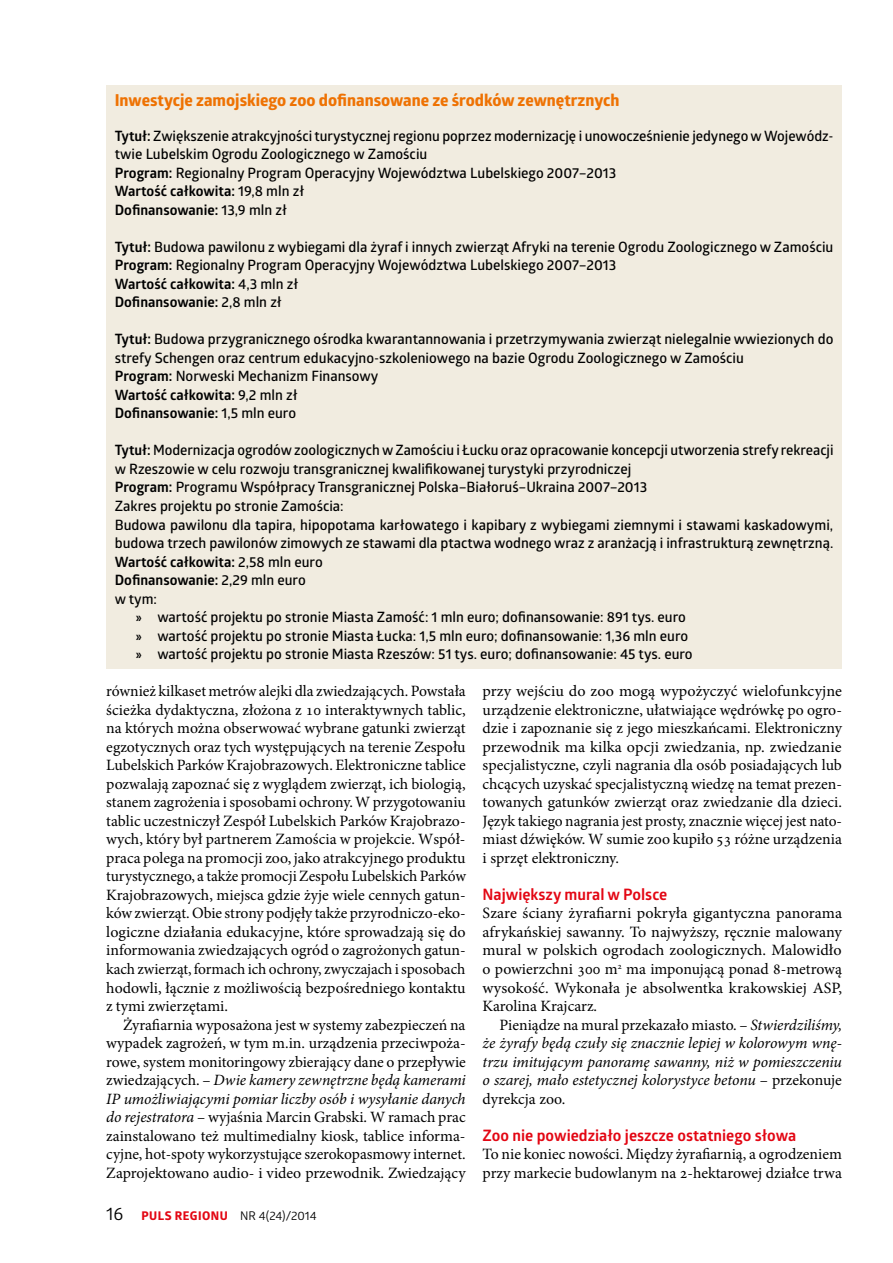
<style>
.page{position:relative;width:893px;height:1263px;background:#fff}
.page>*{position:absolute;margin:0;border:0;box-sizing:border-box;transform-origin:0 0}
.t1{font:700 16.5px "Globerx";color:#ee7203}
.t2{font:15.75px/18.5px "Minion Pro";color:#000;text-align:justify}
.t3{font:italic 15.75px/18.5px "Minion Pro";letter-spacing:-.005em;color:#000;text-align:justify}
.t4{font:700 15.75px "Glober";color:#e30613}
.t5{font:600 14.25px/18.5px "Glober";color:#000}
.t6{font:700 14.25px "Glober";color:#000}
.t7{font:12px "Glober";color:#000}
.s1{font-weight:700}
.s2{font-weight:600}
.s3{font-family:"Myriad Pro";font-weight:700;font-stretch:condensed}
.s4{font-style:italic}
.s5{font-size:18px}
.s6{font-family:"Globerx";font-weight:700;color:#e30613}
.s7{font-style:normal}
</style>
<div class="page">
<div style="left:106px;top:85px;width:736px;height:584px;background:#f1ece0"></div>
<p class="t1" style="left:115px;top:88px;width:506px">Inwestycje zamojskiego zoo dofinansowane ze środków zewnętrznych</p>
<p class="t5" style="left:115px;top:126px;width:720px"><span class="s1">Tytuł:</span> Zwiększenie atrakcyjności turystycznej regionu poprzez modernizację i unowocześnienie jedynego w Wojewódz&shy;twie Lubelskim Ogrodu Zoologicznego w Zamościu<br><span class="s1">Program:</span> Regionalny Program Operacyjny Województwa Lubelskiego 2007–2013<br><span class="s1">Wartość całkowita:</span> 19,8 mln zł<br><span class="s1">Dofinansowanie:</span> 13,9 mln zł</p>
<p class="t5" style="left:115px;top:237px;width:720px"><span class="s1">Tytuł:</span> Budowa pawilonu z wybiegami dla żyraf i innych zwierząt Afryki na terenie Ogrodu Zoologicznego w Zamościu <span class="s1">Program:</span> Regionalny Program Operacyjny Województwa Lubelskiego 2007–2013<br><span class="s1">Wartość całkowita:</span> 4,3 mln zł<br><span class="s1">Dofinansowanie:</span> 2,8 mln zł</p>
<p class="t5" style="left:115px;top:330px;width:720px"><span class="s1">Tytuł:</span> Budowa przygranicznego ośrodka kwarantannowania i przetrzymywania zwierząt nielegalnie wwiezionych do strefy Schengen oraz centrum edukacyjno-szkoleniowego na bazie Ogrodu Zoologicznego w Zamościu<br><span class="s1">Program:</span> Norweski Mechanizm Finansowy<br><span class="s1">Wartość całkowita:</span> 9,2 mln zł<br><span class="s1">Dofinansowanie:</span> 1,5 mln euro</p>
<p class="t5" style="left:115px;top:441px;width:720px"><span class="s1">Tytuł:</span> M odernizacja ogrodów zoologicznych w Zamościu i Łucku oraz opracowanie koncepcji utworzenia strefy rekreacji</p>
<p class="t5" style="left:115px;top:459px;width:518px">w Rzeszowie w celu rozwoju transgranicznej kwalifikowanej turystyki przyrodniczej</p>
<p class="t5" style="left:115px;top:478px;width:534px"><span class="s1">Program:</span> Programu Współpracy Transgranicznej Polska–Białoruś–U kraina 2007–2013</p>
<p class="t5" style="left:115px;top:496px;width:230px">Zakres projektu po stronie Zamościa:</p>
<p class="t5" style="left:115px;top:515px;width:720px">Budowa pawilonu dla tapira, hipopotama karłowatego i kapibary z wybiegami ziemnymi i stawami kaskadowymi,</p>
<p class="t5" style="left:115px;top:533px;width:720px">budowa trzech pawilonów zimowych ze stawami dla ptactwa wodnego wraz z aranżacją i infrastrukturą zewnętrzną.</p>
<p class="t6" style="left:115px;top:551px;width:209px">Wartość całkowita: <span class="s2">2,58 mln euro</span></p>
<p class="t6" style="left:115px;top:570px;width:192px">Dofinansowanie: <span class="s2">2,29 mln euro</span></p>
<p class="t5" style="left:115px;top:589px;width:44px">w tym:</p>
<p class="t5" style="left:136px;top:607px;width:551px"><span class="s3">»</span> wartość projektu po stronie M iasta Zamość: 1 mln euro; dofinansowanie: 891 tys. euro</p>
<p class="t5" style="left:136px;top:626px;width:554px"><span class="s3">»</span> wartość projektu po stronie M iasta Łucka: 1,5 mln euro; dofinansowanie: 1,36 mln euro</p>
<p class="t5" style="left:136px;top:644px;width:558px"><span class="s3">»</span> wartość projektu po stronie M iasta Rzeszów: 51 tys. euro; dofinansowanie: 45 tys. euro</p>
<p class="t2" style="left:106px;top:682px;width:361px">również kilkaset metrów alejki dla zwiedzających. Powstała ścieżka dydaktyczna, złożona z 10 interaktywnych tablic, na których można obserwować wybrane gatunki zwierząt egzotycznych oraz tych występujących na terenie Zespołu Lubelskich Parków Krajobrazowych. Elektroniczne tablice pozwalają zapoznać się z wyglądem zwierząt, ich biologią, stanem zagrożenia i sposobami ochrony. W przygotowaniu tablic uczestniczył Zespół Lubelskich Parków Krajobrazo&shy;wych, który był partnerem Zamościa w projekcie. Współ&shy;praca polega na promocji zoo, jako atrakcyjnego produktu turystycznego, a także promocji Zespołu Lubelskich Parków Krajobrazowych, miejsca gdzie żyje wiele cennych gatun&shy;ków zwierząt. Obie strony podjęły także przyrodniczo-eko&shy;logiczne działania edukacyjne, które sprowadzają się do informowania zwiedzających ogród o zagrożonych gatun&shy;kach zwierząt, formach ich ochrony, zwyczajach i sposobach hodowli, łącznie z możliwością bezpośredniego kontaktu z tymi zwierzętami.</p>
<p class="t2" style="left:106px;top:1015px;width:361px;text-indent:17px">Żyrafiarnia wyposażona jest w systemy zabezpieczeń na wypadek zagrożeń, w tym m.in. urządzenia przeciwpoża&shy;rowe, system monitoringowy zbierający dane o przepływie zwiedzających. – <span class="s4">Dwie kamery zewnętrzne będą kamerami IP umożliwiającymi pomiar liczby osób i wysyłanie danych do rejestratora</span> – wyjaśnia Marcin Grabski. W ramach prac zainstalowano też multimedialny kiosk, tablice informa&shy;cyjne, hot-spoty wykorzystujące szerokopasmowy internet.<br>Zaprojektowano audio- i video przewodnik. Zwiedzający</p>
<p class="t7" style="left:106px;top:1208px;width:212px"><span class="s5">16</span> <span class="s6">puls regionu</span> NR 4(24)/2014</p>
<p class="t2" style="left:483px;top:682px;width:361px">przy wejściu do zoo mogą wypożyczyć wielofunkcyjne urządzenie elektroniczne, ułatwiające wędrówkę po ogro&shy;dzie i zapoznanie się z jego mieszkańcami. Elektroniczny przewodnik ma kilka opcji zwiedzania, np. zwiedzanie specjalistyczne, czyli nagrania dla osób posiadających lub chcących uzyskać specjalistyczną wiedzę na temat prezen&shy;towanych gatunków zwierząt oraz zwiedzanie dla dzieci.<br>Język takiego nagrania jest prosty, znacznie więcej jest nato&shy;miast dźwięków. W sumie zoo kupiło 53 różne urządzenia i sprzęt elektroniczny.</p>
<p class="t4" style="left:483px;top:883px;width:186px">Największy mural w Polsce</p>
<p class="t2" style="left:483px;top:904px;width:361px">Szare ściany żyrafiarni pokryła gigantyczna panorama afrykańskiej sawanny. To najwyższy, ręcznie malowany mural w polskich ogrodach zoologicznych. Malowidło o powierzchni 300 m<sup>2</sup> ma imponującą ponad 8-metrową wysokość. Wykonała je absolwentka krakowskiej ASP, Karolina Krajcarz.</p>
<p class="t3" style="left:483px;top:1015px;width:361px;text-indent:17px"><span class="s7">Pieniądze na mural przekazało miasto. –</span> Stwierdziliśmy, że żyrafy będą czuły się znacznie lepiej w kolorowym wnę&shy;trzu imitującym panoramę sawanny, niż w pomieszczeniu o szarej, mało estetycznej kolorystyce betonu <span class="s7">– przekonuje dyrekcja zoo.</span></p>
<p class="t4" style="left:483px;top:1124px;width:315px">Zoo nie powiedziało jeszcze ostatniego słowa</p>
<p class="t2" style="left:483px;top:1145px;width:361px">To nie koniec nowości. Między żyrafiarnią, a ogrodzeniem przy markecie budowlanym na 2-hektarowej działce trwa</p>
</div>
